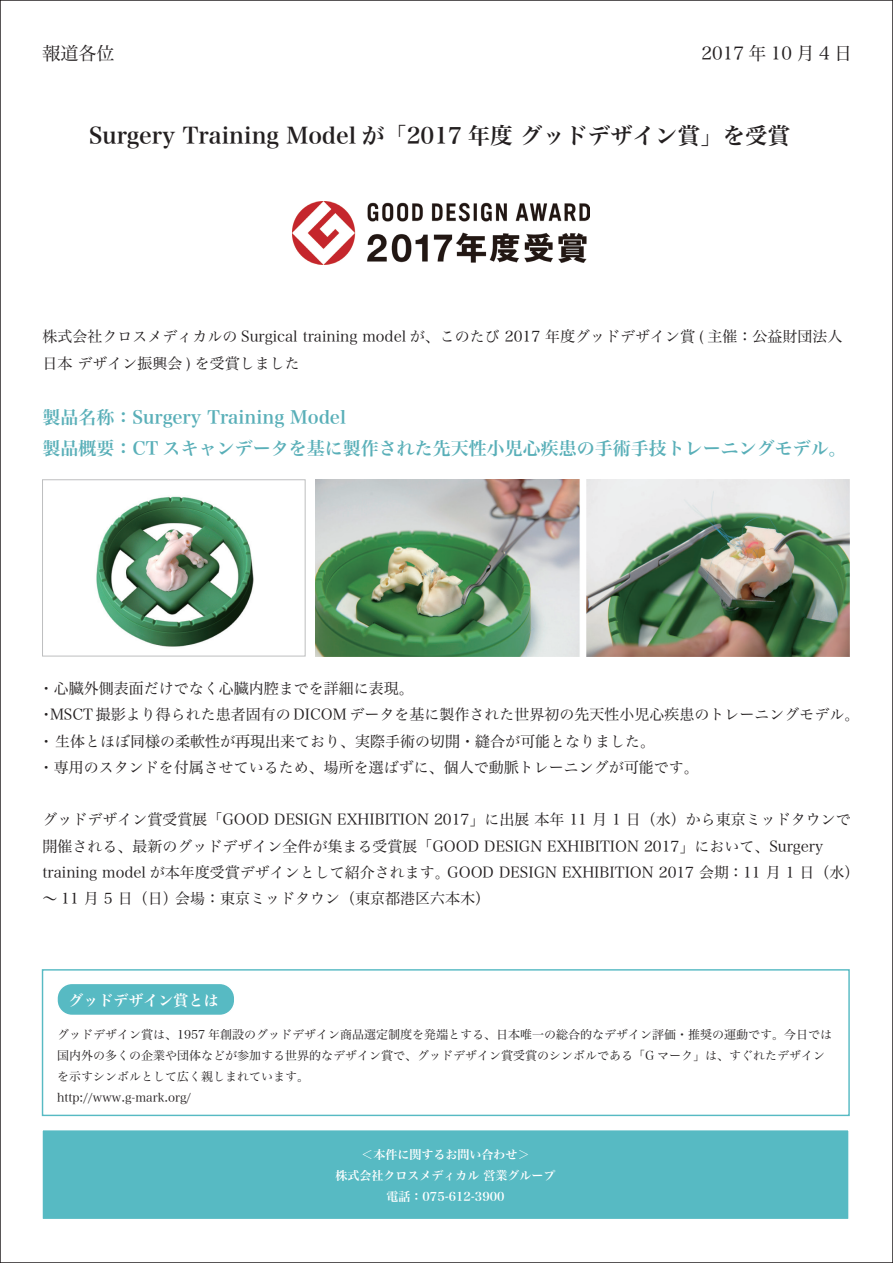
<style>
.page{position:relative;width:893px;height:1263px;background:#fff}
.page>*{position:absolute;margin:0;border:0;box-sizing:border-box;transform-origin:0 0}
.t1{font:22.5px "Hira Min Std W6";color:#231f20}
.t2{font:18px/31.5px "Hira Min Std W6";color:#59afb8}
.t3{font:18px "Hira Min Std W3";color:#231f20}
.t4{font:15px/26.2px "Hira Min Std W3";color:#231f20}
.t5{font:15px "Hira Min Std W6";color:#fff}
.t6{font:12px/21px "Hira Min Std W3";color:#231f20}
.t7{font:12px/21px "Hira Min Std W6";color:#fff;text-align:center}
</style>
<div class="page">
<div style="left:41px;top:1129px;width:809px;height:91px;background:#57bac3;border:2px solid #fff"></div>
<img style="left:315px;top:480px;width:534px;height:176px">
<div style="left:42px;top:480px;width:263px;height:176px;border:1px solid #bdbebf"></div>
<img style="left:96px;top:496px;width:158px;height:151px">
<div style="left:42px;top:969px;width:808px;height:147px;background:#fff;border:1px solid #57bac3"></div>
<div style="left:57px;top:983px;width:178px;height:32px;background:#57bac3;border-radius:15px"></div>
<div style="left:56px;top:983px;width:180px;height:33px;border:2px solid #fff;border-radius:15px"></div>
<img style="left:292px;top:201px;width:297px;height:63px">
<p class="t3" style="left:43px;top:40px;width:74px">報道各位</p>
<p class="t3" style="left:684px;top:40px;width:170px">　2017 年 10 月 4 日</p>
<h1 class="t1" style="left:89px;top:119px;width:702px">Surgery Training Model が「2017 年度 グッドデザイン賞」を受賞</h1>
<p class="t4" style="left:43px;top:323px;width:801px">株式会社クロスメディカルの Surgical training model が、このたび 2017 年度グッドデザイン賞 ( 主催：公益財団法人日本 デザイン振興会 ) を受賞しました</p>
<p class="t2" style="left:43px;top:401px;width:806px">製品名称：Surgery Training Model<br>製品概要：CT スキャンデータを基に製作された先天性小児心疾患の手術手技トレーニングモデル。</p>
<p class="t4" style="left:39px;top:675px;width:822px">・心臓外側表面だけでなく心臓内腔までを詳細に表現。<br>・MSCT 撮影より得られた患者固有の DICOM データを基に製作された世界初の先天性小児心疾患のトレーニングモデル。・ 生体とほぼ同様の柔軟性が再現出来ており、実際手術の切開・縫合が可能となりました。<br>・専用のスタンドを付属させているため、場所を選ばずに、個人で動脈トレーニングが可能です。</p>
<p class="t4" style="left:43px;top:806px;width:818px">グッドデザイン賞受賞展「GOOD DESIGN EXHIBITION 2017」に出展 本年 11 月 1 日（水）から東京ミッドタウンで開催される、最新のグッドデザイン全件が集まる受賞展「GOOD DESIGN EXHIBITION 2017」において、Surgery training model が本年度受賞デザインとして紹介されます。GOOD DESIGN EXHIBITION 2017 会期：11 月 1 日（水）～ 11 月 5 日（日）会場：東京ミッドタウン（東京都港区六本木）</p>
<p class="t5" style="left:69px;top:989px;width:152px">グッドデザイン賞とは</p>
<p class="t6" style="left:57px;top:1023px;width:777px">グッドデザイン賞は、1957 年創設のグッドデザイン商品選定制度を発端とする、日本唯一の総合的なデザイン評価・推奨の運動です。今日では国内外の多くの企業や団体などが参加する世界的なデザイン賞で、グッドデザイン賞受賞のシンボルである「G マーク」は、すぐれたデザインを示すシンボルとして広く親しまれています。<br>http://www.g-mark.org/</p>
<p class="t7" style="left:335px;top:1144px;width:221px">＜本件に関するお問い合わせ＞<br>株式会社クロスメディカル 営業グループ電話：075-612-3900</p>
</div>
